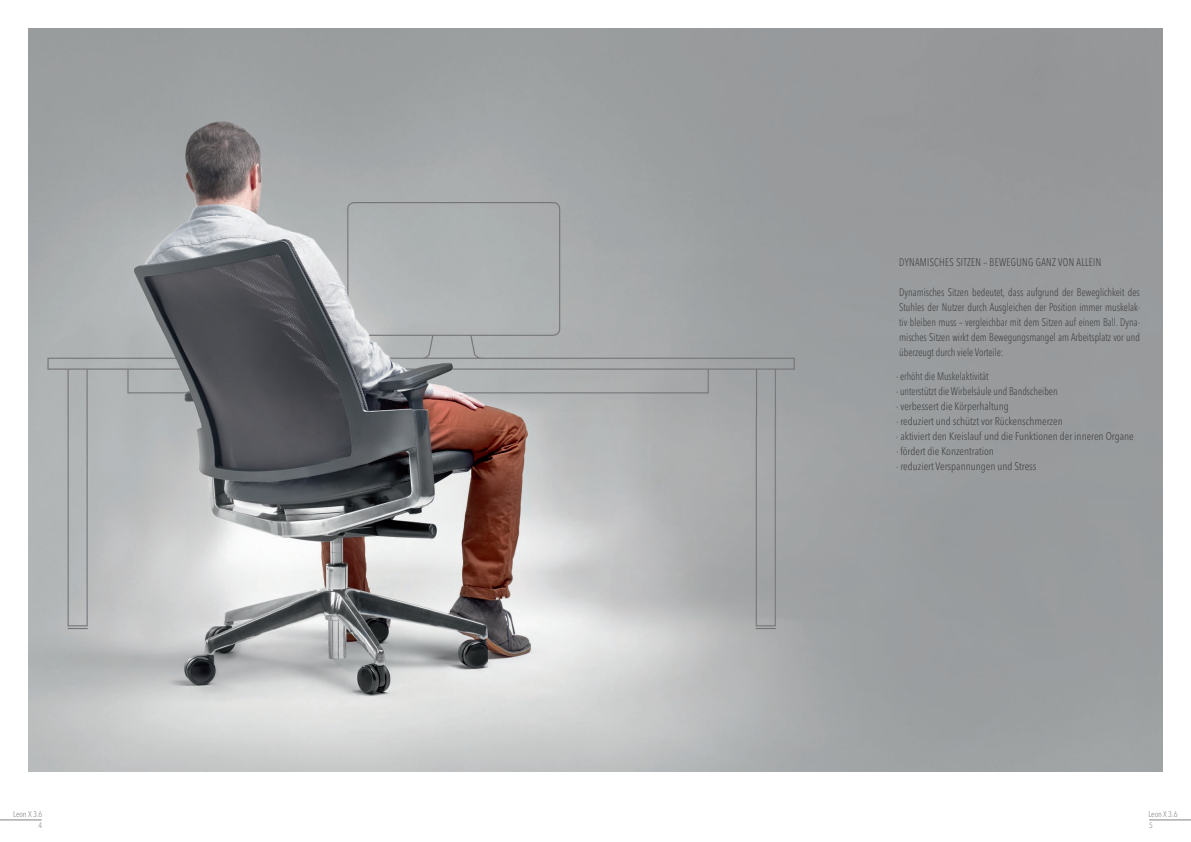
<style>
.page{position:relative;width:1191px;height:842px;background:#fff}
.page>*{position:absolute;margin:0;border:0;box-sizing:border-box;transform-origin:0 0}
.t1{font:300 condensed 11px/15px "Avenir Next LT Pro";color:#3e3e3f;text-align:justify;scale:.91 1}
.t2{font:300 condensed 11px "Avenir Next LT Pro";letter-spacing:.03em;color:#3e3e3f;scale:.91 1}
.t3{font:300 condensed 8.4px "Avenir Next LT Pro";letter-spacing:-.01em;color:#808285}
.t4{font:300 condensed 7.9px "Avenir Next LT Pro";color:#808285}
</style>
<div class="page">
<img style="left:28px;top:29px;width:1134px;height:742px">
<hr style="left:1149px;top:820px;width:42px;height:1px;background:#808285">
<hr style="left:0;top:820px;width:42px;height:1px;background:#808285">
<p class="t2" style="left:899px;top:256px;width:223px">DYNAMISCHES SITZEN – BEWEGUNG GANZ VON ALLEIN</p>
<p class="t1" style="left:899px;top:285px;width:266px">Dynamisches Sitzen bedeutet, dass aufgrund der Beweglichkeit des Stuhles der Nutzer durch Ausgleichen der Position immer muskelak&shy;tiv bleiben muss – vergleichbar mit dem Sitzen auf einem Ball. Dyna&shy;misches Sitzen wirkt dem Bewegungsmangel am Arbeitsplatz vor und überzeugt durch viele Vorteile:</p>
<p class="t1" style="left:896px;top:368px;width:262px;text-align:left">· erhöht die Muskelaktivität<br>· unterstützt die Wirbelsäule und Bandscheiben<br>· verbessert die Körperhaltung<br>· reduziert und schützt vor Rückenschmerzen<br>· aktiviert den Kreislauf und die Funktionen der inneren Organe · fördert die Konzentration<br>· reduziert Verspannungen und Stress</p>
<p class="t3" style="left:13px;top:809px;width:30px">Leon X 3.6</p>
<p class="t3" style="left:1148px;top:809px;width:30px">Leon X 3.6</p>
<p class="t4" style="left:39px;top:820px;width:5px">4</p>
<p class="t4" style="left:1149px;top:820px;width:5px">5</p>
</div>
